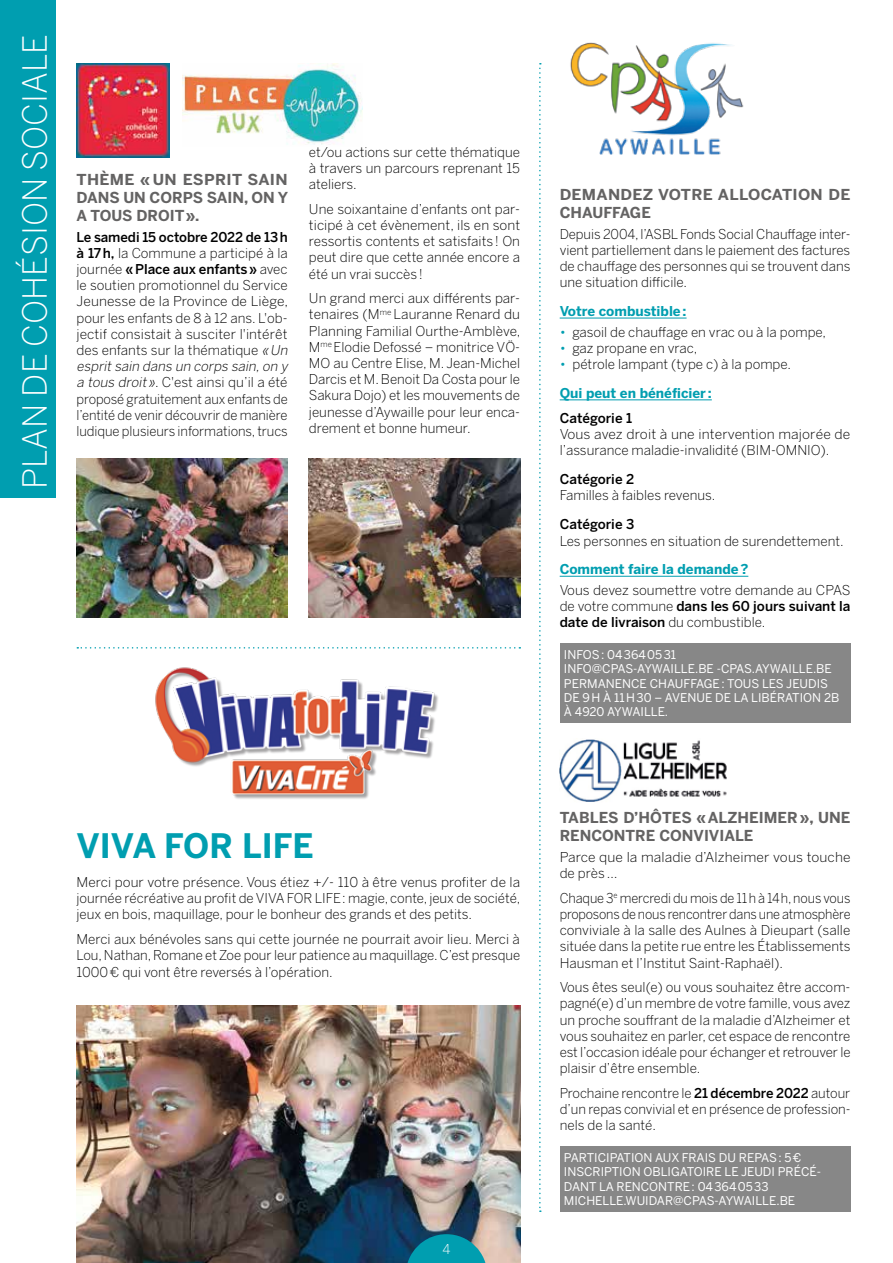
<style>
.page{position:relative;width:893px;height:1263px;background:#fff}
.page>*{position:absolute;margin:0;border:0;box-sizing:border-box;transform-origin:0 0}
.t1{font:700 33.45px "Benton Sans";color:#009eb0}
.t2{font:300 33px "Benton Sans";color:#fff}
.t3{font:700 15px/18px "Benton Sans";color:#646363;text-align:justify;scale:1.05 1}
.t4{font:700 15px/18px "Benton Sans";color:#646363}
.t5{font:700 15px/18px "Benton Sans";letter-spacing:.02em;color:#646363;scale:1.05 1}
.t6{font:300 13.5px/16.2px "Benton Sans";color:#000;text-align:justify}
.t7{font:300 13.5px/16.2px "Benton Sans";color:#000;text-align:justify;scale:.95 1}
.t8{font:300 13.5px/16.2px "Benton Sans";color:#000;scale:1.04 1}
.t9{font:700 13.5px "Benton Sans";color:#009eb0}
.t10{font:500 13.5px "Benton Sans";color:#000}
.t11{font:300 13.5px "Benton Sans";color:#fff}
.t12{font:12px/14.4px "Benton Sans";color:#fff}
.s1{font-weight:500}
.s2{font-style:italic}
.s3{color:#009eb0}
.s4{font-weight:700;color:#009eb0}
</style>
<div class="page">
<img style="left:77px;top:1006px;width:443px;height:257px">
<svg style="left:406px;top:1234px;width:81px;height:29px;background:#1b8ea0"></svg>
<div style="left:0;top:0;width:55px;height:498px;background:#009eb0"></div>
<hr style="left:560px;top:318px;width:127px;height:1px;background:#009eb0">
<hr style="left:560px;top:400px;width:152px;height:1px;background:#009eb0">
<hr style="left:560px;top:576px;width:188px;height:1px;background:#009eb0">
<div style="left:560px;top:643px;width:290px;height:37px;background:#878787"></div>
<div style="left:560px;top:672px;width:290px;height:51px;background:#878787"></div>
<div style="left:560px;top:1146px;width:290px;height:22px;background:#878787"></div>
<div style="left:560px;top:1161px;width:290px;height:36px;background:#878787"></div>
<div style="left:560px;top:1190px;width:290px;height:21px;background:#878787"></div>
<svg style="left:539px;top:63px;width:2px;height:1149px"></svg>
<img style="left:570px;top:42px;width:174px;height:113px">
<img style="left:560px;top:739px;width:167px;height:63px">
<img style="left:309px;top:459px;width:211px;height:158px">
<img style="left:182px;top:64px;width:180px;height:81px">
<img style="left:77px;top:64px;width:93px;height:93px">
<img style="left:77px;top:459px;width:211px;height:158px">
<img style="left:155px;top:667px;width:283px;height:132px">
<svg style="left:77px;top:647px;width:443px;height:2px"></svg>
<h2 class="t2" style="left:15px;top:489px;width:457px;rotate:-90deg">PLAN DE COHÉSION SOCIALE</h2>
<p class="t3" style="left:77px;top:170px;width:203px">THÈME « UN ESPRIT SAIN DANS UN CORPS SAIN, ON Y A TOUS DROIT».</p>
<p class="t6" style="left:77px;top:228px;width:215px;text-align:left"><span class="s1">Le samedi 15 octobre 2022 de 13h à 17h,</span> la Commune a participé à la journée <span class="s1">«Place aux enfants»</span> avec le soutien promotionnel du Service Jeunesse de la Province de Liège, pour les enfants de 8 à 12 ans. L'ob&shy;jectif consistait à susciter l'intérêt des enfants sur la thématique <span class="s2">«Un espritsain dans un corps sain,on y a tous droit»</span>. C'est ainsi qu’il a été proposé gratuitement aux enfants de l’entité de venir découvrir de manière ludique plusieurs informations, trucs</p>
<p class="t6" style="left:309px;top:143px;width:213px">et/ou actions sur cette thématique à travers un parcours reprenant 15 ateliers.</p>
<p class="t6" style="left:309px;top:201px;width:213px">Une soixantaine d’enfants ont par&shy;ticipé à cet évènement, ils en sont ressortis contents et satisfaits! On peut dire que cette année encore a été un vrai succès !</p>
<p class="t6" style="left:309px;top:290px;width:213px">Un grand merci aux différents par&shy;tenaires (M<sup>me</sup> Lauranne Renard du Planning Familial Ourthe-Amblève, M<sup>me</sup> Elodie Defossé – monitrice VÖ-MO au Centre Elise, M. Jean-Michel Darcis et M. Benoit Da Costa pour le Sakura Dojo) et les mouvements de jeunesse d’Aywaille pour leur enca&shy;drement et bonne humeur.</p>
<h1 class="t1" style="left:77px;top:826px;width:239px">VIVA FOR LIFE</h1>
<p class="t6" style="left:77px;top:874px;width:445px">Merci pour votre présence. Vous étiez +/- 110 à être venus profiter de la journée récréative au profit de VIVA FOR LIFE : magie, conte, jeux de société, jeux en bois, maquillage, pour le bonheur des grands et des petits.</p>
<p class="t6" style="left:77px;top:931px;width:445px">Merci aux bénévoles sans qui cette journée ne pourrait avoir lieu. Merci à Lou, Nathan, Romane et Zoe pour leur patience au maquillage. C’est presque 1000€ qui vont être reversés à l’opération.</p>
<p class="t11" style="left:442px;top:1241px;width:9px">4</p>
<p class="t5" style="left:560px;top:186px;width:278px">DEMANDEZ VOTRE ALLOCATION DE<br>CHAUFFAGE</p>
<p class="t6" style="left:560px;top:226px;width:292px">Depuis 2004, l’ASBL Fonds Social Chauffage inter&shy;vient partiellement dans le paiement des factures de chauffage des personnes qui se trouvent dans une situation difficile.</p>
<p class="t9" style="left:560px;top:303px;width:128px">Votre combustible :</p>
<p class="t6" style="left:560px;top:324px;width:268px"><span class="s3">•</span> gasoil de chauffage en vrac ou à la pompe,</p>
<p class="t6" style="left:560px;top:340px;width:139px"><span class="s3">•</span> gaz propane en vrac,</p>
<p class="t6" style="left:560px;top:350px;width:233px;line-height:29px"><span class="s3">•</span> pétrole lampant (type c) à la pompe.<br><span class="s4">Qui peut en bénéficier :</span></p>
<p class="t10" style="left:560px;top:410px;width:74px">Catégorie 1</p>
<p class="t8" style="left:560px;top:426px;width:281px">Vous avez droit à une intervention majorée de l’assurance maladie-invalidité (BIM-OMNIO).</p>
<p class="t10" style="left:560px;top:471px;width:76px">Catégorie 2</p>
<p class="t6" style="left:560px;top:487px;width:157px">Familles à faibles revenus.</p>
<p class="t10" style="left:560px;top:516px;width:76px">Catégorie 3</p>
<p class="t6" style="left:560px;top:532px;width:286px">Les personnes en situation de surendettement.</p>
<p class="t9" style="left:560px;top:561px;width:190px">Comment faire la demande?</p>
<p class="t6" style="left:560px;top:582px;width:292px">Vous devez soumettre votre demande au CPAS de votre commune <span class="s1">dans les 60 jours suivant la date de livraison</span> du combustible.</p>
<p class="t12" style="left:564px;top:647px;width:277px">INFOS : 04 364 05 31<br>INFO@CPAS-AYWAILLE.BE -CPAS.AYWAILLE.BE<br>PERMANENCE CHAUFFAGE : TOUS LES JEUDIS<br>DE 9H À 11H30 – AVENUE DE LA LIBÉRATION 2B<br>À 4920 AYWAILLE.</p>
<p class="t4" style="left:560px;top:809px;width:292px">TABLES D’HÔTES «ALZHEIMER», UNE<br>RENCONTRE CONVIVIALE</p>
<p class="t6" style="left:560px;top:849px;width:292px">Parce que la maladie d’Alzheimer vous touche de près…</p>
<p class="t7" style="left:560px;top:889px;width:308px">Chaque 3<sup>e</sup> mercredi du mois de 11h à 14h, nous vous proposons de nous rencontrer dans une atmosphère conviviale à la salle des Aulnes à Dieupart (salle située dans la petite rue entre les Établissements Hausman et l’Institut Saint-Raphaël).</p>
<p class="t6" style="left:560px;top:979px;width:292px">Vous êtes seul(e) ou vous souhaitez être accom&shy;pagné(e) d’un membre de votre famille, vous avez un proche souffrant de la maladie d’Alzheimer et vous souhaitez en parler, cet espace de rencontre est l’occasion idéale pour échanger et retrouver le plaisir d’être ensemble.</p>
<p class="t6" style="left:560px;top:1085px;width:292px">Prochaine rencontre le <span class="s1">21 décembre 2022</span> autour d’un repas convivial et en présence de profession&shy;nels de la santé.</p>
<p class="t12" style="left:564px;top:1150px;width:259px">PARTICIPATION AUX FRAIS DU REPAS : 5€ INSCRIPTION OBLIGATOIRE LE JEUDI PRÉCÉ-DANT LA RENCONTRE : 04 364 05 33<br>MICHELLE.WUIDAR@CPAS-AYWAILLE.BE</p>
</div>
